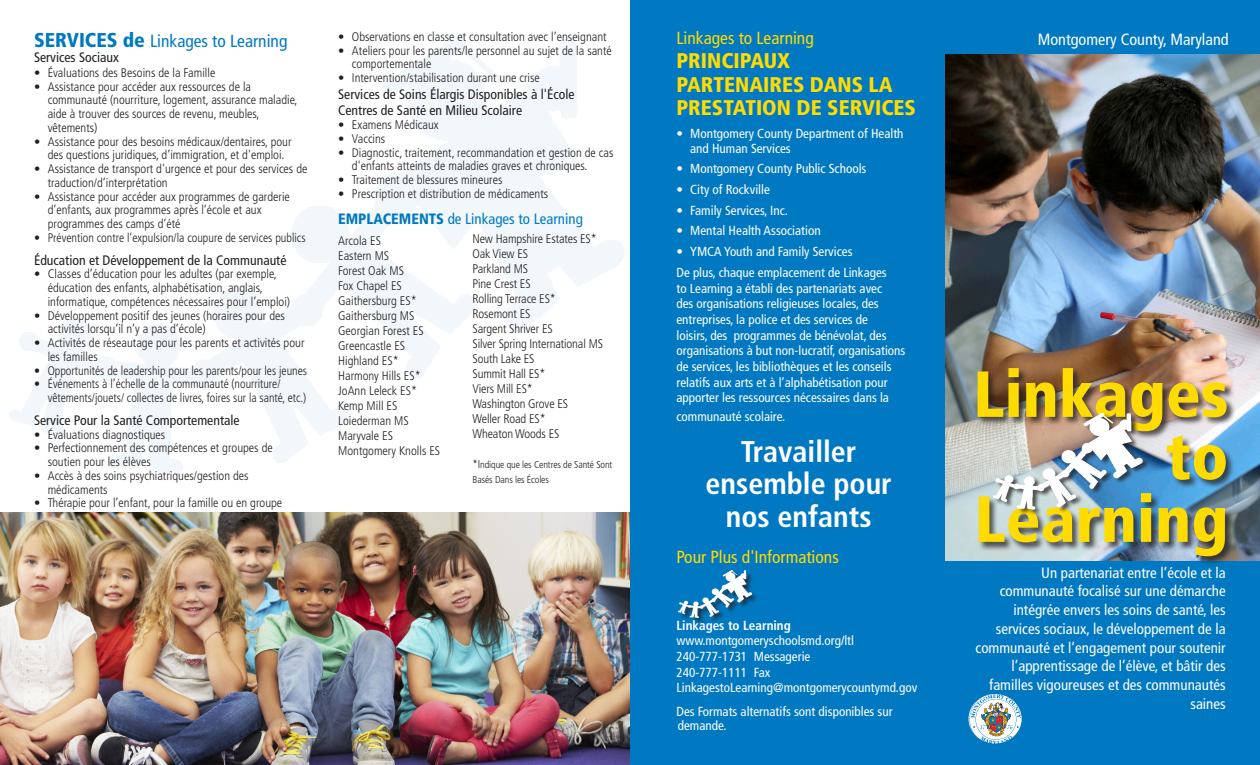
<style>
.page{position:relative;width:1260px;height:765px;background:#fff}
.page>*{position:absolute;margin:0;border:0;box-sizing:border-box;transform-origin:0 0}
.t1{font:900 condensed 65px/62.5px "Frutiger LT Std";color:#ffdc01;text-align:right}
.t2{font:700 condensed 30px/32.5px "Frutiger LT Std";color:#fff;text-align:center}
.t3{font:900 condensed 21.25px/23.8px "Frutiger LT Std";color:#ffdc01}
.t4{font:condensed 17.5px "Frutiger LT Std";color:#ffdc01}
.t5{font:condensed 17.5px "Frutiger LT Std";color:#0079c2}
.t6{font:condensed 16.25px "Frutiger LT Std";color:#fff}
.t7{font:condensed 15px/18.8px "Frutiger LT Std";color:#fff;text-align:right}
.t8{font:condensed 15px "Frutiger LT Std";color:#0079c2}
.t9{font:condensed 13.75px "Frutiger LT Std";color:#231f20}
.t10{font:condensed 13.12px/15.6px "Frutiger LT Std";color:#fff}
.t11{font:700 condensed 13.12px "Frutiger LT Std";color:#fff}
.t12{font:300 condensed 12.5px/13.8px "Frutiger LT Std";color:#231f20}
.t13{font:300 condensed 12.5px "Frutiger LT Std";color:#231f20;scale:.96 1}
.t14{font:300 condensed 12.5px/13.8px "Frutiger LT Std";color:#231f20;scale:.95 1}
.t15{font:300 condensed 10px/15px "Frutiger LT Std";letter-spacing:-.01em;color:#231f20}
.s1{font-weight:900;font-size:20px}
.s2{font-weight:900}
.s3{font-size:11.25px}
</style>
<div class="page">
<div style="left:630px;top:0;width:630px;height:765px;background:#0079c2"></div>
<img style="left:945px;top:55px;width:315px;height:506px">
<div style="left:977px;top:368px;width:259px;height:197px;background:#231f20;opacity:.75"></div>
<div style="left:994px;top:413px;width:156px;height:103px;background:#231f20;opacity:.75"></div>
<img style="left:994px;top:413px;width:149px;height:96px">
<div style="left:678px;top:570px;width:80px;height:54px;background:#231f20;opacity:.75"></div>
<img style="left:678px;top:570px;width:73px;height:47px">
<svg style="left:969px;top:694px;width:53px;height:50px"></svg>
<img style="left:0;top:513px;width:630px;height:252px">
<p class="t5" style="left:34px;top:30px;width:255px"><span class="s1">SERVICES de</span> Linkages to Learning</p>
<p class="t9" style="left:34px;top:49px;width:87px">Services Sociaux</p>
<p class="t12" style="left:34px;top:66px;width:183px">• Évaluations des Besoins de la Famille</p>
<p class="t12" style="left:48px;top:79px;width:251px;text-indent:-14px">• Assistance pour accéder aux ressources de la communauté (nourriture, logement, assurance maladie, aide à trouver des sources de revenu, meubles, vêtements)</p>
<p class="t12" style="left:34px;top:134px;width:259px;text-align:center">• Assistance pour des besoins médicaux/dentaires, pour des questions juridiques, d’immigration, et d'emploi.</p>
<p class="t12" style="left:48px;top:162px;width:261px;text-indent:-14px">• Assistance de transport d'urgence et pour des services de traduction/d’interprétation</p>
<p class="t12" style="left:48px;top:189px;width:244px;text-indent:-14px">• Assistance pour accéder aux programmes de garderie d’enfants, aux programmes après l’école et aux programmes des camps d’été</p>
<p class="t13" style="left:34px;top:230px;width:284px">• Prévention contre l’expulsion/la coupure de services publics</p>
<p class="t9" style="left:34px;top:252px;width:254px">Éducation et Développement de la Communauté</p>
<p class="t12" style="left:48px;top:267px;width:244px;text-indent:-14px">• Classes d’éducation pour les adultes (par exemple, éducation des enfants, alphabétisation, anglais, informatique, compétences nécessaires pour l’emploi)</p>
<p class="t12" style="left:48px;top:308px;width:239px;text-indent:-14px">• Développement positif des jeunes (horaires pour des activités lorsqu’il n’y a pas d’école)</p>
<p class="t12" style="left:48px;top:336px;width:258px;text-indent:-14px">• Activités de réseautage pour les parents et activités pour les familles</p>
<p class="t13" style="left:34px;top:363px;width:286px">• Opportunités de leadership pour les parents/pour les jeunes</p>
<p class="t14" style="left:48px;top:377px;width:274px;text-indent:-14px">• Événements à l’échelle de la communauté (nourriture/ vêtements/jouets/ collectes de livres, foires sur la santé, etc.)</p>
<p class="t9" style="left:34px;top:412px;width:207px">Service Pour la Santé Comportementale</p>
<p class="t12" style="left:34px;top:427px;width:133px">• Évaluations diagnostiques</p>
<p class="t12" style="left:48px;top:441px;width:227px;text-indent:-14px">• Perfectionnement des compétences et groupes de soutien pour les élèves</p>
<p class="t12" style="left:48px;top:469px;width:202px;text-indent:-14px">• Accès à des soins psychiatriques/gestion des médicaments</p>
<p class="t12" style="left:34px;top:496px;width:250px">• Thérapie pour l’enfant, pour la famille ou en groupe</p>
<p class="t4" style="left:677px;top:28px;width:139px">Linkages to Learning</p>
<p class="t3" style="left:677px;top:49px;width:241px">PRINCIPAUX<br>PARTENAIRES DANS LA<br>PRESTATION DE SERVICES</p>
<p class="t10" style="left:690px;top:126px;width:215px;line-height:15px;text-indent:-14px">• Montgomery County Department of Health and Human Services</p>
<p class="t10" style="left:677px;top:161px;width:191px">• Montgomery County Public Schools</p>
<p class="t10" style="left:677px;top:182px;width:95px">• City of Rockville</p>
<p class="t10" style="left:677px;top:202px;width:113px">• Family Services, Inc.</p>
<p class="t10" style="left:677px;top:223px;width:146px">• Mental Health Association</p>
<p class="t10" style="left:677px;top:244px;width:178px">• YMCA Youth and Family Services</p>
<p class="t10" style="left:677px;top:265px;width:230px">De plus, chaque emplacement de Linkages<br>to Learning a établi des partenariats avec<br>des organisations religieuses locales, des entreprises, la police et des services de<br>loisirs, des programmes de bénévolat, des organisations à but non-lucratif, organisations de services, les bibliothèques et les conseils relatifs aux arts et à l’alphabétisation pour apporter les ressources nécessaires dans la</p>
<p class="t10" style="left:677px;top:409px;width:110px">communauté scolaire.</p>
<p class="t12" style="left:338px;top:30px;width:270px">• Observations en classe et consultation avec l’enseignant</p>
<p class="t12" style="left:352px;top:44px;width:261px;text-indent:-14px">• Ateliers pour les parents/le personnel au sujet de la santé comportementale</p>
<p class="t12" style="left:338px;top:71px;width:203px">• Intervention/stabilisation durant une crise</p>
<p class="t9" style="left:338px;top:86px;width:238px">Services de Soins Élargis Disponibles à l'École</p>
<p class="t9" style="left:338px;top:103px;width:185px">Centres de Santé en Milieu Scolaire</p>
<p class="t12" style="left:338px;top:118px;width:102px">• Examens Médicaux</p>
<p class="t12" style="left:338px;top:132px;width:49px">• Vaccins</p>
<p class="t12" style="left:352px;top:146px;width:263px;text-indent:-14px">• Diagnostic, traitement, recommandation et gestion de cas d'enfants atteints de maladies graves et chroniques.</p>
<p class="t12" style="left:338px;top:173px;width:166px">• Traitement de blessures mineures</p>
<p class="t12" style="left:338px;top:187px;width:212px">• Prescription et distribution de médicaments</p>
<p class="t8" style="left:338px;top:210px;width:246px"><span class="s2">EMPLACEMENTS</span> de Linkages to Learning</p>
<p class="t12" style="left:338px;top:234px;width:44px">Arcola ES</p>
<p class="t12" style="left:338px;top:249px;width:53px">Eastern MS</p>
<p class="t12" style="left:338px;top:264px;width:67px">Forest Oak MS</p>
<p class="t12" style="left:338px;top:279px;width:65px">Fox Chapel ES</p>
<p class="t12" style="left:338px;top:294px;width:80px">Gaithersburg ES*</p>
<p class="t12" style="left:338px;top:309px;width:78px">Gaithersburg MS</p>
<p class="t12" style="left:338px;top:324px;width:87px">Georgian Forest ES</p>
<p class="t12" style="left:338px;top:339px;width:69px">Greencastle ES</p>
<p class="t12" style="left:338px;top:354px;width:62px">Highland ES*</p>
<p class="t12" style="left:338px;top:369px;width:84px">Harmony Hills ES*</p>
<p class="t12" style="left:338px;top:384px;width:80px">JoAnn Leleck ES*</p>
<p class="t12" style="left:338px;top:399px;width:61px">Kemp Mill ES</p>
<p class="t12" style="left:338px;top:414px;width:72px">Loiederman MS</p>
<p class="t12" style="left:338px;top:429px;width:56px">Maryvale ES</p>
<p class="t12" style="left:338px;top:444px;width:104px">Montgomery Knolls ES</p>
<p class="t2" style="left:706px;top:436px;width:188px">Travailler ensemble pour nos enfants</p>
<p class="t12" style="left:472px;top:232px;width:126px">New Hampshire Estates ES*</p>
<p class="t12" style="left:472px;top:247px;width:57px">Oak View ES</p>
<p class="t12" style="left:472px;top:262px;width:57px">Parkland MS</p>
<p class="t12" style="left:472px;top:277px;width:60px">Pine Crest ES</p>
<p class="t12" style="left:472px;top:292px;width:85px">Rolling Terrace ES*</p>
<p class="t12" style="left:472px;top:307px;width:60px">Rosemont ES</p>
<p class="t12" style="left:472px;top:322px;width:82px">Sargent Shriver ES</p>
<p class="t12" style="left:472px;top:337px;width:132px">Silver Spring International MS</p>
<p class="t12" style="left:472px;top:352px;width:64px">South Lake ES</p>
<p class="t12" style="left:472px;top:367px;width:75px">Summit Hall ES*</p>
<p class="t12" style="left:472px;top:382px;width:62px">Viers Mill ES*</p>
<p class="t12" style="left:472px;top:397px;width:97px">Washington Grove ES</p>
<p class="t12" style="left:472px;top:412px;width:75px">Weller Road ES*</p>
<p class="t12" style="left:472px;top:427px;width:89px">Wheaton Woods ES</p>
<p class="t15" style="left:472px;top:457px;width:141px"><span class="s3">*I</span>ndique que les Centres de Santé Sont<br>Basés Dans les Écoles</p>
<p class="t4" style="left:677px;top:547px;width:164px">Pour Plus d'Informations</p>
<p class="t11" style="left:677px;top:617px;width:116px">Linkages to Learning</p>
<p class="t10" style="left:677px;top:633px;width:179px">www.montgomeryschoolsmd.org/ltl</p>
<p class="t10" style="left:677px;top:649px;width:135px">240-777-1731 Messagerie</p>
<p class="t10" style="left:677px;top:664px;width:96px">240-777-1111 Fax</p>
<p class="t10" style="left:677px;top:680px;width:242px">LinkagestoLearning@montgomerycountymd.gov</p>
<p class="t10" style="left:677px;top:705px;width:218px;line-height:13.8px">Des Formats alternatifs sont disponibles sur demande.</p>
<p class="t6" style="left:1038px;top:30px;width:193px">Montgomery County, Maryland</p>
<p class="t1" style="left:973px;top:363px;width:257px">Linkages to<br>Learning</p>
<p class="t7" style="left:976px;top:563px;width:252px">Un partenariat entre l’école et la communauté focalisé sur une démarche intégrée envers les soins de santé, les services sociaux, le développement de la communauté et l’engagement pour soutenir l’apprentissage de l’élève, et bâtir des familles vigoureuses et des communautés saines</p>
</div>
